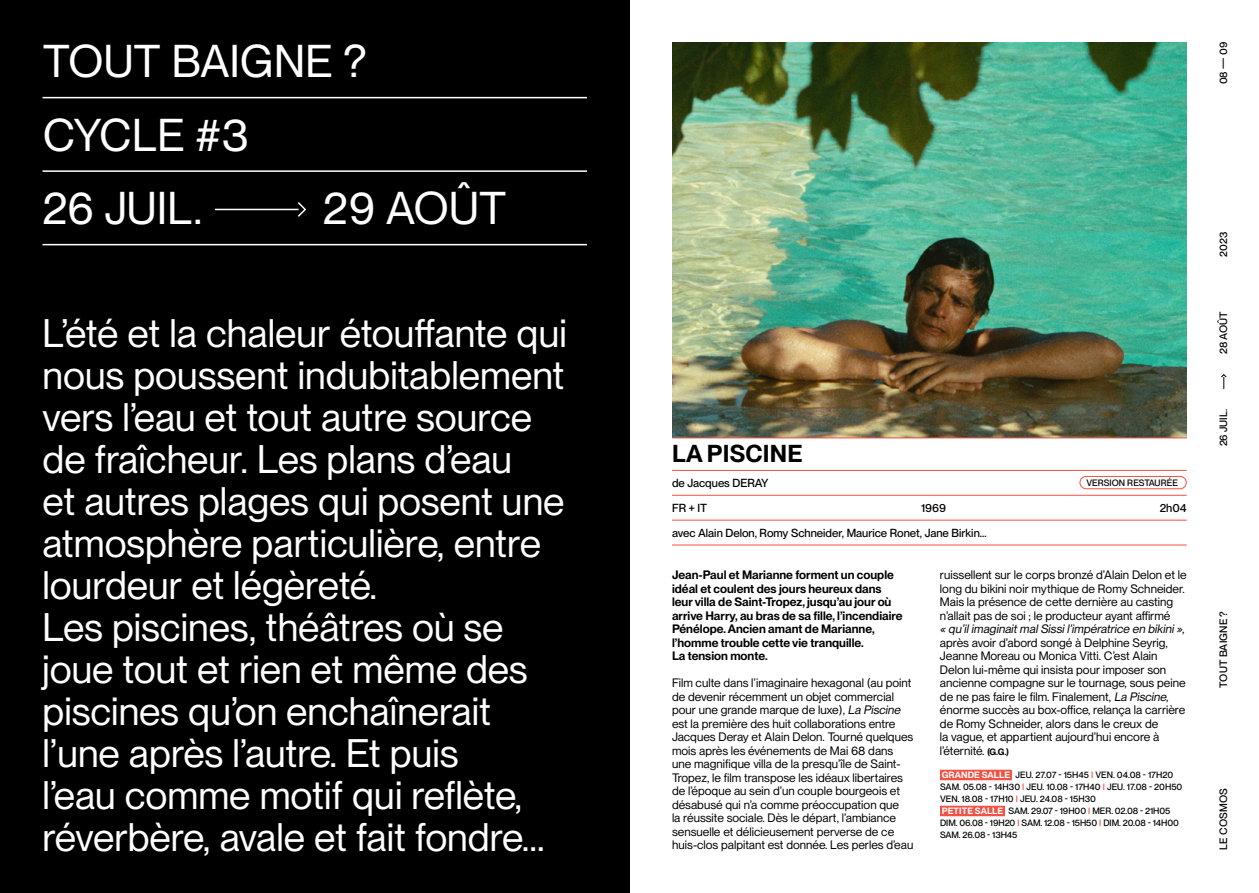
<style>
.page{position:relative;width:1259px;height:893px;background:#fff}
.page>*{position:absolute;margin:0;border:0;box-sizing:border-box;transform-origin:0 0}
.t1{font:45px/73.5px "PP Neue Montreal";letter-spacing:.01em;color:#fff}
.t2{font:39px/42px "PP Neue Montreal";color:#fff}
.t3{font:600 24px "PP Neue Montreal";letter-spacing:.01em;color:#000}
.t4{font:12px/13.5px "PP Neue Montreal";color:#000}
.t5{font:600 12px/13.5px "PP Neue Montreal";color:#000}
.t6{font:italic 12px "PP Neue Montreal";color:#000}
.t7{font:500 11.55px "PP Neue Montreal";color:#000}
.t8{font:500 10.5px "PP Neue Montreal";color:#000}
.t9{font:500 9px/12px "PP Neue Montreal";letter-spacing:-.005em;color:#000}
.s1{font-style:italic}
.s2{font-weight:600;font-size:9px}
.s3{font-weight:600;color:#fff}
.s4{color:#f25144}
</style>
<div class="page">
<svg style="left:1221px;top:374px;width:6px;height:15px"></svg>
<img style="left:672px;top:42px;width:514px;height:395px">
<div style="left:940px;top:770px;width:72px;height:10px;background:#f25144"></div>
<div style="left:940px;top:806px;width:65px;height:10px;background:#f25144"></div>
<hr style="left:672px;top:437px;width:514px;height:1px;background:#f25144">
<hr style="left:672px;top:470px;width:514px;height:1px;background:#f25144">
<hr style="left:672px;top:495px;width:514px;height:1px;background:#f25144">
<hr style="left:672px;top:520px;width:514px;height:1px;background:#f25144">
<hr style="left:672px;top:544px;width:514px;height:1px;background:#f25144">
<div style="left:1079px;top:476px;width:107px;height:13px;border:1px solid #f25144;border-radius:6px"></div>
<div style="left:0;top:0;width:629px;height:893px;background:#000"></div>
<hr style="left:43px;top:97px;width:544px;height:1px;background:#fff">
<hr style="left:43px;top:170px;width:544px;height:2px;background:#fff">
<hr style="left:43px;top:244px;width:544px;height:1px;background:#fff">
<hr style="left:215px;top:209px;width:83px;height:1px;background:#fff">
<svg style="left:296px;top:202px;width:11px;height:15px"></svg>
<h1 class="t1" style="left:43px;top:24px;width:326px">TOUT BAIGNE ?</h1>
<p class="t8" style="left:1217px;top:84px;width:44px;rotate:-90deg">08 — 09</p>
<h1 class="t1" style="left:43px;top:98px;width:208px">CYCLE #3<br>26 JUIL.</h1>
<h1 class="t1" style="left:323px;top:171px;width:185px">29 AOÛT</h1>
<p class="t2" style="left:43px;top:312px;width:526px">L’été et la chaleur étouffante qui nous poussent indubitablement vers l’eau et tout autre source de fraîcheur. Les plans d’eau<br>et autres plages qui posent une atmosphère particulière, entre lourdeur et légèreté.<br>Les piscines, théâtres où se joue tout et rien et même des piscines qu’on enchaînerait l’une après l’autre. Et puis<br>l’eau comme motif qui reflète, réverbère, avale et fait fondre…</p>
<h3 class="t3" style="left:672px;top:439px;width:132px">LA PISCINE</h3>
<p class="t7" style="left:672px;top:476px;width:98px">de Jacques DERAY</p>
<p class="t9" style="left:1086px;top:477px;width:93px">VERSION RESTAURÉE</p>
<p class="t7" style="left:672px;top:501px;width:37px">FR + IT</p>
<p class="t7" style="left:921px;top:501px;width:26px">1969</p>
<p class="t7" style="left:1159px;top:501px;width:28px">2h04</p>
<p class="t7" style="left:672px;top:526px;width:316px">avec Alain Delon, Romy Schneider, Maurice Ronet, Jane Birkin…</p>
<p class="t5" style="left:672px;top:568px;width:232px">Jean-Paul et Marianne forment un couple idéal et coulent des jours heureux dans leur villa de Saint-Tropez, jusqu’au jour où arrive Harry, au bras de sa fille, l’incendiaire Pénélope. Ancien amant de Marianne, l’homme trouble cette vie tranquille.<br>La tension monte.</p>
<p class="t4" style="left:672px;top:676px;width:243px">Film culte dans l’imaginaire hexagonal (au point de devenir récemment un objet commercial pour une grande marque de luxe), <span class="s1">La Piscine </span>est la première des huit collaborations entre Jacques Deray et Alain Delon. Tourné quelques mois après les événements de Mai 68 dans une magnifique villa de la presqu’île de Saint-Tropez, le film transpose les idéaux libertaires de l’époque au sein d’un couple bourgeois et désabusé qui n’a comme préoccupation que<br>la réussite sociale. Dès le départ, l’ambiance sensuelle et délicieusement perverse de ce huis-clos palpitant est donnée. Les perles d’eau</p>
<p class="t4" style="left:940px;top:568px;width:248px">ruissellent sur le corps bronzé d’Alain Delon et le long du bikini noir mythique de Romy Schneider.<br>Mais la présence de cette dernière au casting n’allait pas de soi ; le producteur ayant affirmé</p>
<p class="t6" style="left:940px;top:622px;width:248px">« qu’ilimaginaitmalSissil’impératrice en bikini»,</p>
<p class="t4" style="left:940px;top:635px;width:247px">après avoir d’abord songé à Delphine Seyrig, Jeanne Moreau ou Monica Vitti. C’est Alain Delon lui-même qui insista pour imposer son ancienne compagne sur le tournage, sous peine de ne pas faire le film. Finalement, <span class="s1">La Piscine, </span>énorme succès au box-office, relança la carrière de Romy Schneider, alors dans le creux de<br>la vague, et appartient aujourd’hui encore à l’éternité. <span class="s2">(G.G.)</span></p>
<p class="t9" style="left:940px;top:769px;width:244px"><span class="s3">GRANDE SALLE</span> JEU. 27.07 - 15H45 <span class="s4">I</span> VEN. 04.08 - 17H20<br>SAM. 05.08 - 14H30 <span class="s4">I</span> JEU. 10.08 - 17H40 <span class="s4">I</span> JEU. 17.08 - 20H50<br>VEN. 18.08 - 17H10 <span class="s4">I</span> JEU. 24.08 - 15H30<br><span class="s3">PETITE SALLE</span> SAM. 29.07 - 19H00 <span class="s4">I</span> MER. 02.08 - 21H05<br>DIM. 06.08 - 19H20 <span class="s4">I</span> SAM. 12.08 - 15H50 <span class="s4">I</span> DIM. 20.08 - 14H00<br>SAM. 26.08 - 13H45</p>
<p class="t8" style="left:1217px;top:257px;width:26px;rotate:-90deg">2023</p>
<p class="t8" style="left:1217px;top:354px;width:45px;rotate:-90deg">28 AOÛT</p>
<p class="t8" style="left:1217px;top:446px;width:39px;rotate:-90deg">26 JUIL.</p>
<p class="t8" style="left:1217px;top:688px;width:78px;rotate:-90deg">TOUT BAIGNE ?</p>
<p class="t8" style="left:1217px;top:849px;width:63px;rotate:-90deg">LE COSMOS</p>
</div>
